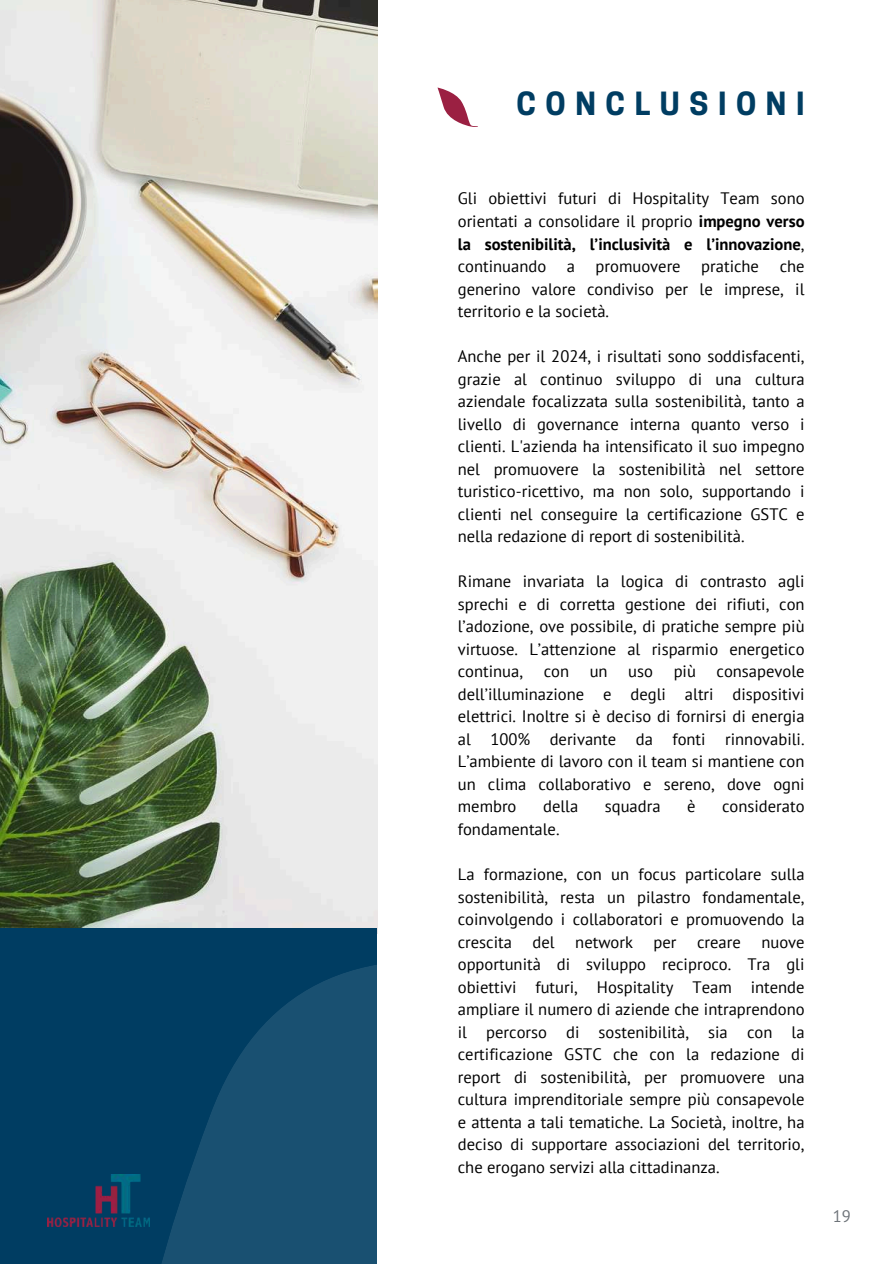
<style>
.page{position:relative;width:894px;height:1264px;background:#fff}
.page>*{position:absolute;margin:0;border:0;box-sizing:border-box;transform-origin:0 0}
.t1{font:700 30px "Cooper Hewitt";letter-spacing:.32em;color:#003d62}
.t2{font:16.5px/22.5px "PT Sans";color:#000001;text-align:justify}
.t3{font:16.5px "PT Sans";color:#6e7379}
.s1{font-weight:700}
</style>
<div class="page">
<img style="left:0;top:0;width:377px;height:928px">
<div style="left:0;top:928px;width:377px;height:335px;background:#003d62"></div>
<svg style="left:128px;top:965px;width:249px;height:298px;fill:#195071"></svg>
<svg style="left:437px;top:87px;width:41px;height:40px"></svg>
<img style="left:47px;top:1174px;width:103px;height:52px">
<h1 class="t1" style="left:516px;top:92px;width:289px">CONCLUSIONI</h1>
<p class="t2" style="left:457px;top:187px;width:348px">Gli obiettivi futuri di Hospitality Team sono orientati a consolidare il proprio <span class="s1">impegno verso la sostenibilità, l’inclusività e l’innovazione</span>, continuando a promuovere pratiche che generino valore condiviso per le imprese, il territorio e la società.</p>
<p class="t2" style="left:457px;top:345px;width:348px">Anche per il 2024, i risultati sono soddisfacenti, grazie al continuo sviluppo di una cultura aziendale focalizzata sulla sostenibilità, tanto a livello di governance interna quanto verso i clienti. L'azienda ha intensificato il suo impegno nel promuovere la sostenibilità nel settore turistico-ricettivo, ma non solo, supportando i clienti nel conseguire la certificazione GSTC e nella redazione di report di sostenibilità.</p>
<p class="t2" style="left:457px;top:570px;width:348px">Rimane invariata la logica di contrasto agli sprechi e di corretta gestione dei rifiuti, con l’adozione, ove possibile, di pratiche sempre più virtuose. L’attenzione al risparmio energetico continua, con un uso più consapevole dell’illuminazione e degli altri dispositivi elettrici. Inoltre si è deciso di fornirsi di energia al 100% derivante da fonti rinnovabili.<br>L’ambiente di lavoro con il team si mantiene con un clima collaborativo e sereno, dove ogni membro</p>
<p class="t2" style="left:543px;top:795px;width:37px">della</p>
<p class="t2" style="left:604px;top:795px;width:57px">squadra</p>
<p class="t2" style="left:687px;top:795px;width:10px">è</p>
<p class="t2" style="left:722px;top:795px;width:84px">considerato</p>
<p class="t2" style="left:457px;top:817px;width:103px">fondamentale.</p>
<p class="t2" style="left:457px;top:862px;width:348px">La formazione, con un focus particolare sulla sostenibilità, resta un pilastro fondamentale, coinvolgendo i collaboratori e promuovendo la crescita del network per creare nuove opportunità di sviluppo reciproco. Tra gli obiettivi futuri, Hospitality Team intende ampliare il numero di aziende che intraprendono il percorso di sostenibilità, sia con la certificazione GSTC che con la redazione di report di sostenibilità, per promuovere una cultura imprenditoriale sempre più consapevole e attenta a tali tematiche. La Società, inoltre, ha deciso di supportare associazioni del territorio, che erogano servizi alla cittadinanza.</p>
<p class="t3" style="left:832px;top:1204px;width:20px">19</p>
</div>
